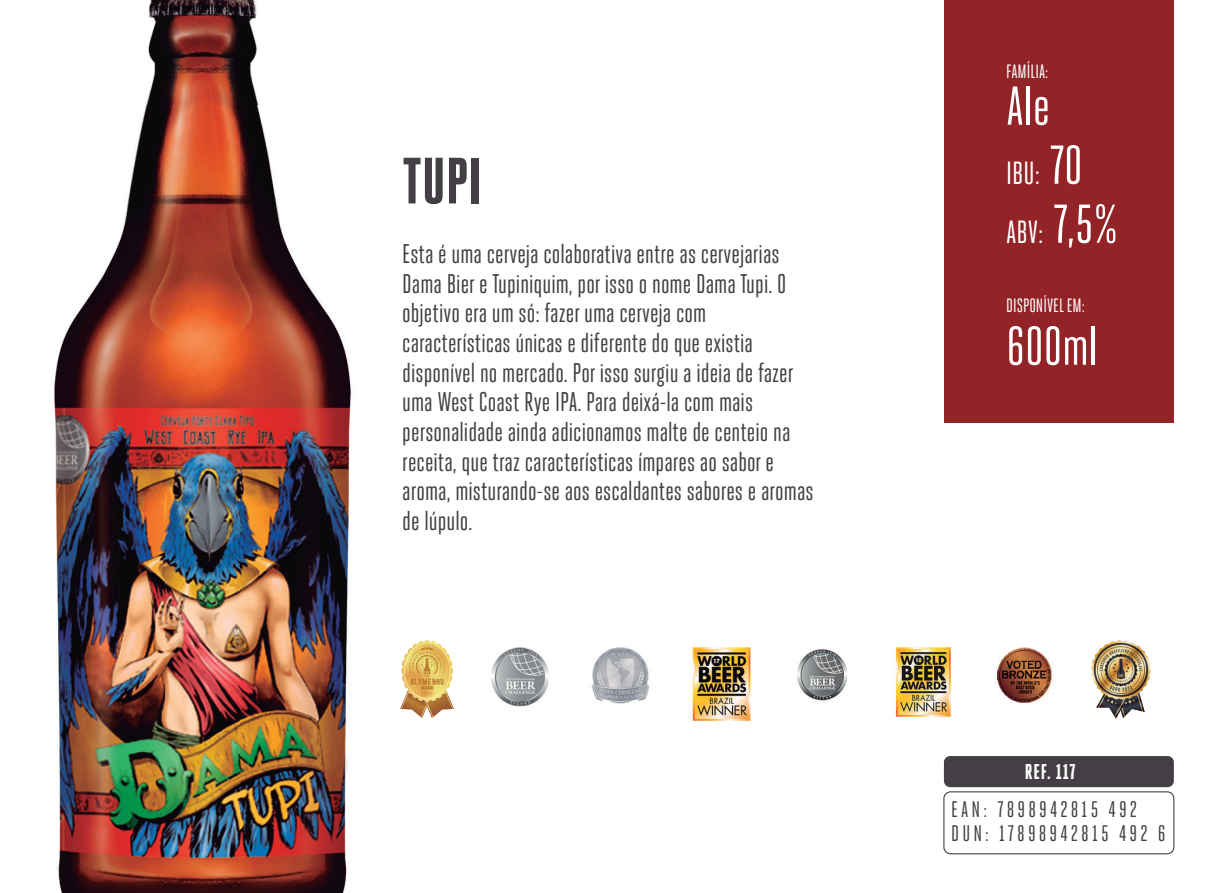
<style>
.page{position:relative;width:1212px;height:893px;background:#fff}
.page>*{position:absolute;margin:0;border:0;box-sizing:border-box;transform-origin:0 0}
.t1{font:800 65.25px "Heroic Condensed";color:#433f44}
.t2{font:54.45px "Heroic Condensed";color:#fff}
.t3{font:32.18px/58.9px "Heroic Condensed";color:#fff}
.t4{font:27px/29.7px "Heroic Condensed";color:#433f44}
.t5{font:22.5px/24.3px "Heroic Condensed";color:#433f44}
.t6{font:800 21.38px "Heroic Condensed";letter-spacing:.04em;color:#fff}
.t7{font:19.35px "Heroic Condensed";color:#fff}
.s1{font-size:54.45px}
</style>
<div class="page">
<img style="left:54px;top:104px;width:111px;height:789px">
<img style="left:240px;top:104px;width:112px;height:789px">
<img style="left:165px;top:104px;width:75px;height:789px">
<div style="left:943px;top:0;width:230px;height:423px;background:#922326"></div>
<img style="left:491px;top:647px;width:563px;height:74px">
<div style="left:944px;top:756px;width:230px;height:31px;background:#433f44;border-radius:6px"></div>
<div style="left:943px;top:791px;width:231px;height:63px;border:1px solid #433f44;border-radius:7px"></div>
<img style="left:146px;top:0;width:112px;height:104px">
<svg style="left:400px;top:640px;width:54px;height:78px"></svg>
<img style="left:1091px;top:640px;width:59px;height:78px">
<h1 class="t1" style="left:402px;top:145px;width:81px">TUPI</h1>
<p class="t4" style="left:402px;top:239px;width:413px">Esta é uma cerveja colaborativa entre as cervejarias Dama Bier e Tupiniquim, por isso o nome Dama Tupi. O objetivo era um só: fazer uma cerveja com características únicas e diferente do que existia disponível no mercado. Por isso surgiu a ideia de fazer uma West Coast Rye IPA. Para deixá-la com mais personalidade ainda adicionamos malte de centeio na receita, que traz características ímpares ao sabor e aroma, misturando-se aos escaldantes sabores e aromas de lúpulo.</p>
<p class="t7" style="left:1006px;top:61px;width:44px">FAMÍLIA:</p>
<h2 class="t2" style="left:1006px;top:76px;width:45px">Ale</h2>
<p class="t3" style="left:1006px;top:143px;width:113px">IBU: <span class="s1">70<br></span>ABV: <span class="s1">7,5%</span></p>
<p class="t7" style="left:1006px;top:295px;width:80px">DISPONÍVEL EM:</p>
<h2 class="t2" style="left:1006px;top:316px;width:93px">600ml</h2>
<p class="t6" style="left:1025px;top:760px;width:52px">REF. 117</p>
<p class="t5" style="left:951px;top:797px;width:216px">EAN: 7898942815 492<br>DUN: 17898942815 492 6</p>
</div>
